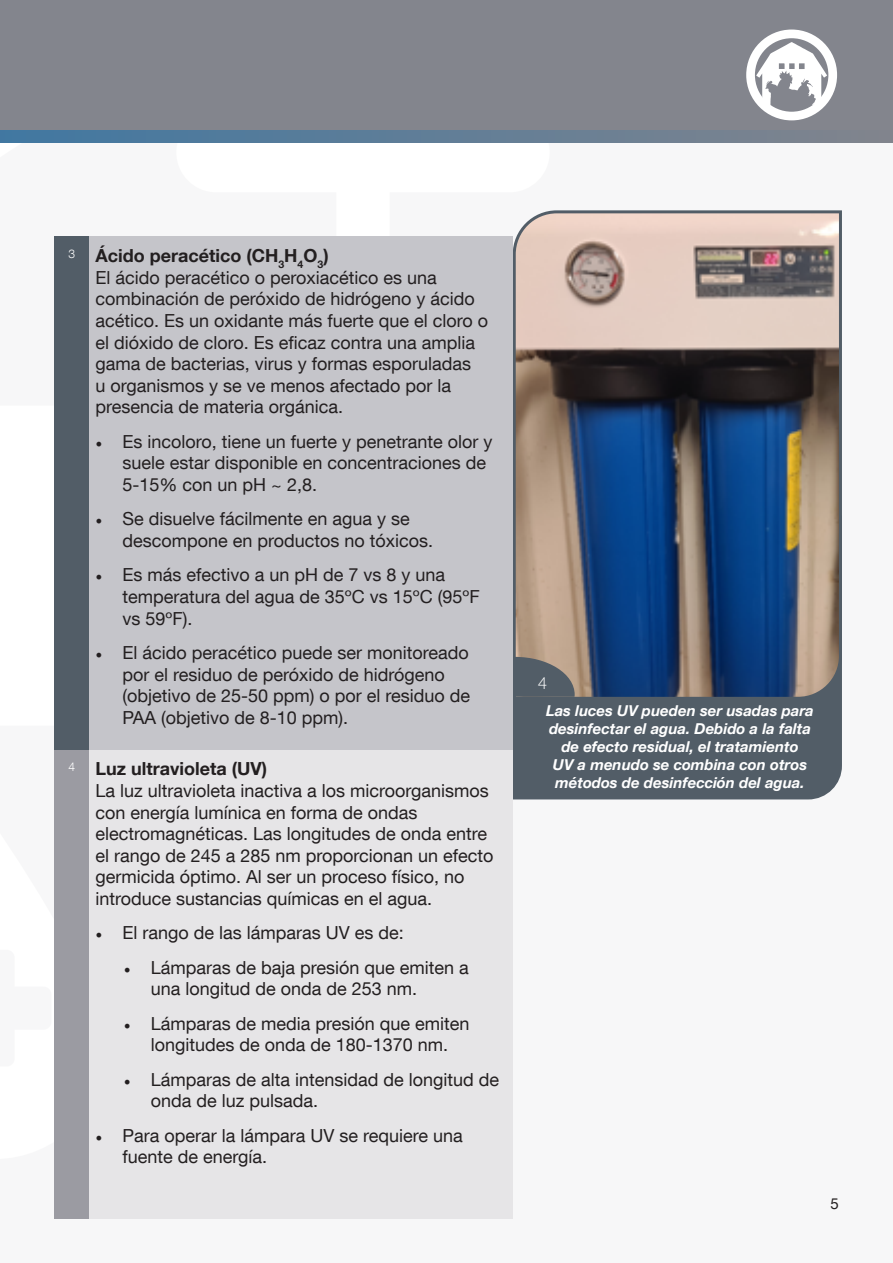
<style>
.page{position:relative;width:893px;height:1263px;background:#fff}
.page>*{position:absolute;margin:0;border:0;box-sizing:border-box;transform-origin:0 0}
.t1{font:18px/21.6px "Helvetica Neue LT Com";color:#231f20}
.t2{font:300 18px "Myriad Pro";color:#fff}
.t3{font:italic 700 15px/18px "Helvetica Neue LT Com";color:#fff;text-align:center}
.t4{font:15px "Helvetica Neue LT Com";color:#231f20}
.s1{font-weight:700}
.s2{font-family:"Minion Pro"}
</style>
<div class="page">
<div style="left:0;top:0;width:893px;height:143px;background:#83858d"></div>
<svg style="left:0;top:131px;width:767px;height:12px;background:#5c7c98"></svg>
<div style="left:746px;top:30px;width:91px;height:90px;border:9px solid #fff;border-radius:50%"></div>
<svg style="left:756px;top:42px;width:71px;height:63px"></svg>
<div style="left:513px;top:701px;width:329px;height:99px;background:#525d67"></div>
<svg style="left:511px;top:210px;width:331px;height:491px;background:#6d717e"></svg>
<svg style="left:515px;top:657px;width:60px;height:40px;background:#696c6f"></svg>
<div style="left:54px;top:237px;width:36px;height:513px;background:#525d67"></div>
<div style="left:90px;top:237px;width:423px;height:513px;background:#c5c5ca"></div>
<div style="left:54px;top:750px;width:36px;height:468px;background:#9b9ba2"></div>
<div style="left:90px;top:750px;width:423px;height:468px;background:#e6e5e7"></div>
<p class="t1" style="left:96px;top:245px;width:394px;text-indent:-27px"><sup>3</sup> <span class="s1">Ácido peracético (CH</span><sub>3</sub><span class="s1">H</span><sub>4</sub><span class="s1">O</span><sub>3</sub><span class="s1">)<br></span>El ácido peracético o peroxiacético es una combinación de peróxido de hidrógeno y ácido acético. Es un oxidante más fuerte que el cloro o el dióxido de cloro. Es eficaz contra una amplia gama de bacterias, virus y formas esporuladas<br>u organismos y se ve menos afectado por la presencia de materia orgánica.</p>
<p class="t1" style="left:123px;top:430px;width:372px;text-indent:-27px"><span class="s2">•</span> Es incoloro, tiene un fuerte y penetrante olor y suele estar disponible en concentraciones de<br>5-15% con un pH ~ 2,8.</p>
<p class="t1" style="left:123px;top:508px;width:312px;text-indent:-27px"><span class="s2">•</span> Se disuelve fácilmente en agua y se descompone en productos no tóxicos.</p>
<p class="t1" style="left:123px;top:564px;width:359px;text-indent:-27px"><span class="s2">•</span> Es más efectivo a un pH de 7 vs 8 y una temperatura del agua de 35ºC vs 15ºC (95ºF vs 59ºF).</p>
<p class="t1" style="left:123px;top:641px;width:349px;text-indent:-27px"><span class="s2">•</span> El ácido peracético puede ser monitoreado por el residuo de peróxido de hidrógeno (objetivo de 25-50 ppm) o por el residuo de PAA (objetivo de 8-10 ppm).</p>
<p class="t1" style="left:96px;top:758px;width:399px;text-indent:-27px"><sup>4</sup> <span class="s1">Luz ultravioleta (UV)<br></span>La luz ultravioleta inactiva a los microorganismos con energía lumínica en forma de ondas electromagnéticas. Las longitudes de onda entre el rango de 245 a 285 nm proporcionan un efecto germicida óptimo. Al ser un proceso físico, no introduce sustancias químicas en el agua.</p>
<p class="t1" style="left:96px;top:922px;width:310px"><span class="s2">•</span> El rango de las lámparas UV es de:</p>
<p class="t1" style="left:151px;top:956px;width:320px;text-indent:-27px"><span class="s2">•</span> Lámparas de baja presión que emiten a una longitud de onda de 253 nm.</p>
<p class="t1" style="left:124px;top:1012px;width:347px;text-align:center"><span class="s2">•</span> Lámparas de media presión que emiten longitudes de onda de 180-1370 nm.</p>
<p class="t1" style="left:151px;top:1068px;width:350px;text-indent:-27px"><span class="s2">•</span> Lámparas de alta intensidad de longitud de onda de luz pulsada.</p>
<p class="t1" style="left:123px;top:1124px;width:342px;text-indent:-27px"><span class="s2">•</span> Para operar la lámpara UV se requiere una fuente de energía.</p>
<p class="t2" style="left:538px;top:672px;width:10px">4</p>
<p class="t3" style="left:546px;top:702px;width:269px">Las luces UV pueden ser usadas para desinfectar el agua. Debido a la falta de efecto residual, el tratamiento<br>UV a menudo se combina con otros métodos de desinfección del agua.</p>
<p class="t4" style="left:831px;top:1194px;width:10px">5</p>
</div>
